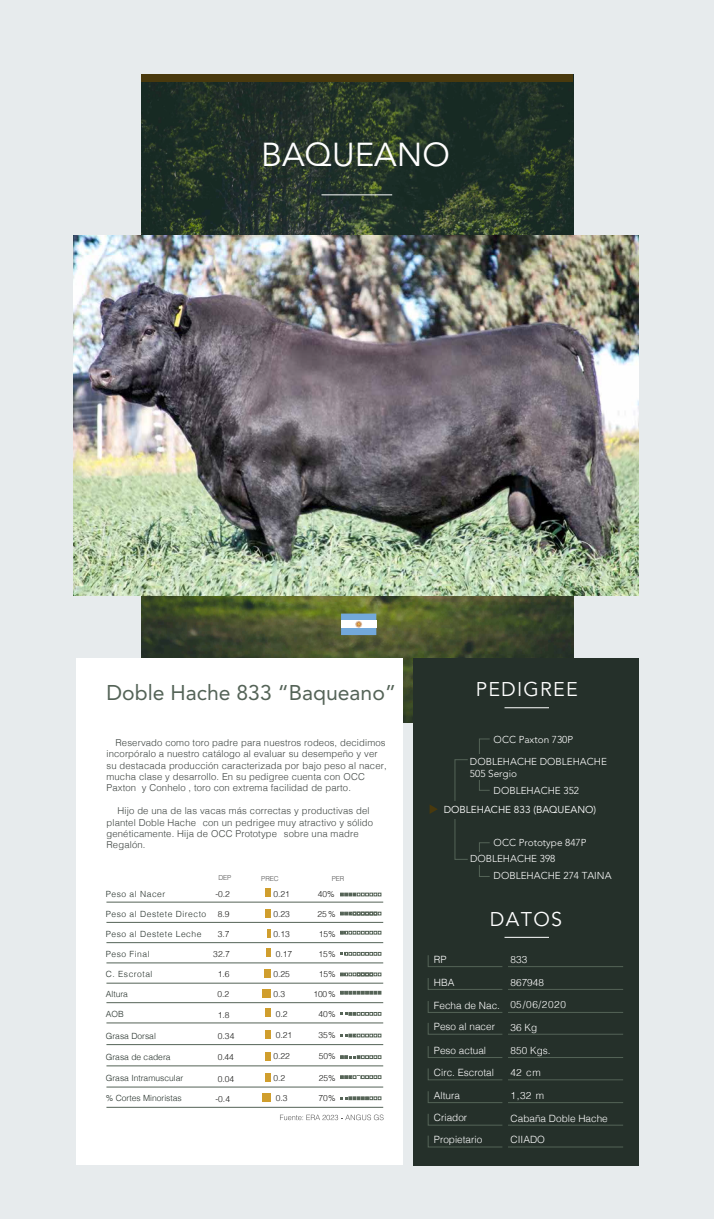
<style>
.page{position:relative;width:714px;height:1219px;background:#fff}
.page>*{position:absolute;margin:0;border:0;box-sizing:border-box;transform-origin:0 0}
.t1{font:32.92px "Avenir";color:#fff}
.t2{font:21.2px "Avenir";color:#546357}
.t3{font:19.75px "Avenir";letter-spacing:.065em;color:#fff}
.t4{font:10.03px "Avenir";color:#fff}
.t5{font:300 10px "Helvetica";color:#fff}
.t6{font:300 10px/12px "Avenir";color:#fff}
.t7{font:300 9.5px/11.4px "Helvetica";letter-spacing:.015em;color:#3e4441}
.t8{font:300 8.5px "Helvetica";letter-spacing:.06em;color:#25302a}
.t9{font:300 8.5px "Helvetica";color:#25302a}
.t10{font:300 8.47px "Helvetica";color:#1d1d1b}
.t11{font:300 6.78px "Helvetica";letter-spacing:-.015em;color:#575757}
</style>
<div class="page">
<div style="left:0;top:0;width:714px;height:1218px;background:#e7ebed"></div>
<img style="left:142px;top:82px;width:431px;height:640px">
<hr style="left:321px;top:194px;width:71px;height:1px;background:#fff">
<div style="left:141px;top:74px;width:432px;height:8px;background:#49390d"></div>
<div style="left:77px;top:658px;width:326px;height:506px;background:#fff"></div>
<div style="left:413px;top:658px;width:226px;height:507px;background:#25302a"></div>
<hr style="left:505px;top:707px;width:44px;height:1px;background:#fff">
<hr style="left:505px;top:936px;width:44px;height:1px;background:#fff">
<div style="left:479px;top:738px;width:11px;height:52px;border:1px solid #546357"></div>
<svg style="left:430px;top:805px;width:8px;height:9px"></svg>
<div style="left:455px;top:759px;width:13px;height:100px;border:1px solid #546357"></div>
<div style="left:470px;top:753px;width:21px;height:26px;background:#25302a"></div>
<div style="left:479px;top:842px;width:11px;height:34px;border:1px solid #546357"></div>
<div style="left:470px;top:852px;width:15px;height:13px;background:#25302a"></div>
<div style="left:447px;top:800px;width:13px;height:18px;background:#25302a"></div>
<svg style="left:427px;top:955px;width:76px;height:12px"></svg>
<hr style="left:508px;top:966px;width:115px;height:1px;background:#546357">
<svg style="left:427px;top:1091px;width:76px;height:12px"></svg>
<hr style="left:508px;top:1102px;width:115px;height:1px;background:#546357">
<svg style="left:427px;top:978px;width:76px;height:12px"></svg>
<hr style="left:508px;top:988px;width:115px;height:1px;background:#546357">
<svg style="left:427px;top:1023px;width:75px;height:11px"></svg>
<hr style="left:508px;top:1033px;width:115px;height:1px;background:#546357">
<svg style="left:427px;top:1001px;width:76px;height:12px"></svg>
<hr style="left:508px;top:1011px;width:115px;height:1px;background:#546357">
<svg style="left:427px;top:1068px;width:76px;height:12px"></svg>
<hr style="left:508px;top:1079px;width:115px;height:1px;background:#546357">
<svg style="left:427px;top:1046px;width:76px;height:12px"></svg>
<hr style="left:508px;top:1057px;width:115px;height:1px;background:#546357">
<svg style="left:427px;top:1114px;width:75px;height:11px"></svg>
<hr style="left:508px;top:1124px;width:115px;height:1px;background:#546357">
<svg style="left:427px;top:1135px;width:75px;height:12px"></svg>
<hr style="left:508px;top:1146px;width:115px;height:1px;background:#546357">
<svg style="left:341px;top:613px;width:35px;height:22px"></svg>
<hr style="left:106px;top:902px;width:277px;height:1px;background:#546357">
<hr style="left:106px;top:922px;width:277px;height:1px;background:#546357">
<hr style="left:106px;top:942px;width:277px;height:1px;background:#546357">
<hr style="left:106px;top:962px;width:277px;height:1px;background:#546357">
<hr style="left:106px;top:983px;width:277px;height:1px;background:#546357">
<svg style="left:340px;top:893px;width:41px;height:2px"></svg>
<svg style="left:340px;top:931px;width:41px;height:3px"></svg>
<svg style="left:340px;top:912px;width:41px;height:3px"></svg>
<svg style="left:341px;top:952px;width:40px;height:3px"></svg>
<div style="left:266px;top:948px;width:5px;height:9px;background:#d09e2d"></div>
<svg style="left:280px;top:1114px;width:104px;height:6px"></svg>
<div style="left:265px;top:888px;width:6px;height:8px;background:#d09e2d"></div>
<div style="left:265px;top:908px;width:6px;height:9px;background:#d09e2d"></div>
<div style="left:264px;top:968px;width:7px;height:9px;background:#d09e2d"></div>
<svg style="left:267px;top:929px;width:4px;height:8px"></svg>
<hr style="left:106px;top:1002px;width:277px;height:1px;background:#546357">
<hr style="left:106px;top:1022px;width:277px;height:1px;background:#546357">
<hr style="left:106px;top:1065px;width:277px;height:1px;background:#546357">
<svg style="left:340px;top:1055px;width:41px;height:3px"></svg>
<svg style="left:341px;top:1012px;width:40px;height:3px"></svg>
<div style="left:265px;top:1008px;width:6px;height:9px;background:#d09e2d"></div>
<hr style="left:106px;top:1044px;width:277px;height:1px;background:#546357">
<svg style="left:341px;top:1034px;width:40px;height:2px"></svg>
<div style="left:265px;top:1030px;width:6px;height:8px;background:#d09e2d"></div>
<div style="left:265px;top:1051px;width:6px;height:9px;background:#d09e2d"></div>
<div style="left:262px;top:988px;width:9px;height:9px;background:#d09e2d"></div>
<hr style="left:106px;top:1086px;width:277px;height:1px;background:#546357">
<hr style="left:106px;top:1107px;width:277px;height:1px;background:#546357">
<svg style="left:340px;top:1075px;width:41px;height:3px"></svg>
<svg style="left:341px;top:1096px;width:40px;height:3px"></svg>
<div style="left:262px;top:1092px;width:9px;height:9px;background:#d09e2d"></div>
<div style="left:265px;top:1073px;width:6px;height:9px;background:#d09e2d"></div>
<svg style="left:340px;top:972px;width:41px;height:3px"></svg>
<svg style="left:340px;top:991px;width:41px;height:3px"></svg>
<img style="left:74px;top:236px;width:565px;height:359px">
<h1 class="t1" style="left:261px;top:131px;width:190px">BAQUEANO</h1>
<h2 class="t2" style="left:106px;top:675px;width:291px">Doble Hache 833 “Baqueano”</h2>
<h3 class="t3" style="left:476px;top:674px;width:104px">PEDIGREE</h3>
<p class="t7" style="left:107px;top:736px;width:282px;text-indent:9px">Reservado como toro padre para nuestros rodeos, decidimos incorpóralo a nuestro catálogo al evaluar su desempeño y ver su destacada producción caracterizada por bajo peso al nacer, mucha clase y desarrollo. En su pedigree cuenta con OCC Paxton y Conhelo , toro con extrema facilidad de parto.</p>
<p class="t7" style="left:107px;top:804px;width:268px;text-indent:11px">Hijo de una de las vacas más correctas y productivas del plantel Doble Hache con un pedrigee muy atractivo y sólido genéticamente. Hija de OCC Prototype sobre una madre Regalón.</p>
<p class="t11" style="left:218px;top:872px;width:15px">DEP</p>
<p class="t11" style="left:261px;top:872px;width:19px">PREC</p>
<p class="t11" style="left:332px;top:872px;width:14px">PER</p>
<p class="t10" style="left:215px;top:887px;width:16px">-0.2</p>
<p class="t10" style="left:218px;top:906px;width:13px">8.9</p>
<p class="t10" style="left:218px;top:927px;width:13px">3.7</p>
<p class="t10" style="left:213px;top:947px;width:18px">32.7</p>
<p class="t10" style="left:218px;top:967px;width:13px">1.6</p>
<p class="t8" style="left:106px;top:886px;width:61px">Peso al Nacer</p>
<p class="t8" style="left:106px;top:906px;width:102px">Peso al Destete Directo</p>
<p class="t8" style="left:106px;top:926px;width:97px">Peso al Destete Leche</p>
<p class="t8" style="left:106px;top:946px;width:45px">Peso Final</p>
<p class="t8" style="left:106px;top:966px;width:48px">C. Escrotal</p>
<p class="t10" style="left:274px;top:886px;width:18px">0.21</p>
<p class="t10" style="left:274px;top:906px;width:18px">0.23</p>
<p class="t10" style="left:274px;top:926px;width:18px">0.13</p>
<p class="t10" style="left:276px;top:946px;width:18px">0.17</p>
<p class="t10" style="left:274px;top:966px;width:18px">0.25</p>
<p class="t10" style="left:318px;top:886px;width:18px">40%</p>
<p class="t10" style="left:318px;top:906px;width:20px">25%</p>
<p class="t10" style="left:319px;top:926px;width:18px">15%</p>
<p class="t10" style="left:319px;top:946px;width:18px">15%</p>
<p class="t10" style="left:319px;top:966px;width:18px">15%</p>
<p class="t9" style="left:106px;top:986px;width:24px">Altura</p>
<p class="t9" style="left:106px;top:1006px;width:19px">AOB</p>
<p class="t9" style="left:106px;top:1049px;width:66px">Grasa de cadera</p>
<p class="t10" style="left:274px;top:986px;width:13px">0.3</p>
<p class="t10" style="left:276px;top:1006px;width:13px">0.2</p>
<p class="t10" style="left:274px;top:1049px;width:18px">0.22</p>
<p class="t10" style="left:313px;top:986px;width:24px">100%</p>
<p class="t10" style="left:319px;top:1006px;width:18px">40%</p>
<p class="t10" style="left:319px;top:1049px;width:18px">50%</p>
<p class="t10" style="left:217px;top:987px;width:13px">0.2</p>
<p class="t10" style="left:218px;top:1007px;width:13px">1.8</p>
<p class="t10" style="left:218px;top:1050px;width:18px">0.44</p>
<p class="t9" style="left:106px;top:1028px;width:52px">Grasa Dorsal</p>
<p class="t10" style="left:218px;top:1029px;width:18px">0.34</p>
<p class="t10" style="left:276px;top:1028px;width:18px">0.21</p>
<p class="t10" style="left:319px;top:1028px;width:18px">35%</p>
<p class="t9" style="left:106px;top:1071px;width:79px">Grasa Intramuscular</p>
<p class="t9" style="left:106px;top:1091px;width:78px">% Cortes Minoristas</p>
<p class="t10" style="left:274px;top:1071px;width:13px">0.2</p>
<p class="t10" style="left:276px;top:1091px;width:13px">0.3</p>
<p class="t10" style="left:319px;top:1071px;width:18px">25%</p>
<p class="t10" style="left:319px;top:1091px;width:18px">70%</p>
<p class="t10" style="left:218px;top:1071px;width:18px">0.04</p>
<p class="t10" style="left:215px;top:1091px;width:16px">-0.4</p>
<p class="t6" style="left:494px;top:733px;width:81px">OCC Paxton 730P</p>
<p class="t6" style="left:470px;top:756px;width:139px">DOBLEHACHE DOBLEHACHE<br>505 Sergio</p>
<p class="t6" style="left:494px;top:785px;width:87px">DOBLEHACHE 352</p>
<p class="t4" style="left:444px;top:802px;width:154px">DOBLEHACHE 833 (BAQUEANO)</p>
<p class="t6" style="left:494px;top:837px;width:94px">OCC Prototype 847P</p>
<p class="t6" style="left:494px;top:869px;width:119px">DOBLEHACHE 274 TAINA</p>
<p class="t6" style="left:470px;top:852px;width:87px">DOBLEHACHE 398</p>
<h3 class="t3" style="left:490px;top:904px;width:74px">DATOS</h3>
<p class="t5" style="left:434px;top:951px;width:14px">RP</p>
<p class="t5" style="left:511px;top:951px;width:18px">833</p>
<p class="t5" style="left:511px;top:974px;width:35px">867948</p>
<p class="t5" style="left:511px;top:1019px;width:28px">36 Kg</p>
<p class="t5" style="left:511px;top:1064px;width:32px">42 cm</p>
<p class="t5" style="left:434px;top:974px;width:22px">HBA</p>
<p class="t5" style="left:434px;top:1018px;width:63px">Peso al nacer</p>
<p class="t5" style="left:434px;top:1064px;width:62px">Circ. Escrotal</p>
<p class="t5" style="left:511px;top:996px;width:57px">05/06/2020</p>
<p class="t5" style="left:434px;top:997px;width:68px">Fecha de Nac.</p>
<p class="t5" style="left:434px;top:1042px;width:54px">Peso actual</p>
<p class="t5" style="left:511px;top:1042px;width:42px">850 Kgs.</p>
<p class="t5" style="left:511px;top:1087px;width:35px">1,32 m</p>
<p class="t5" style="left:434px;top:1109px;width:35px">Criador</p>
<p class="t5" style="left:511px;top:1109px;width:99px">Cabaña Doble Hache</p>
<p class="t5" style="left:434px;top:1131px;width:50px">Propietario</p>
<p class="t5" style="left:511px;top:1131px;width:36px">CIIADO</p>
<p class="t5" style="left:434px;top:1087px;width:28px">Altura</p>
</div>
